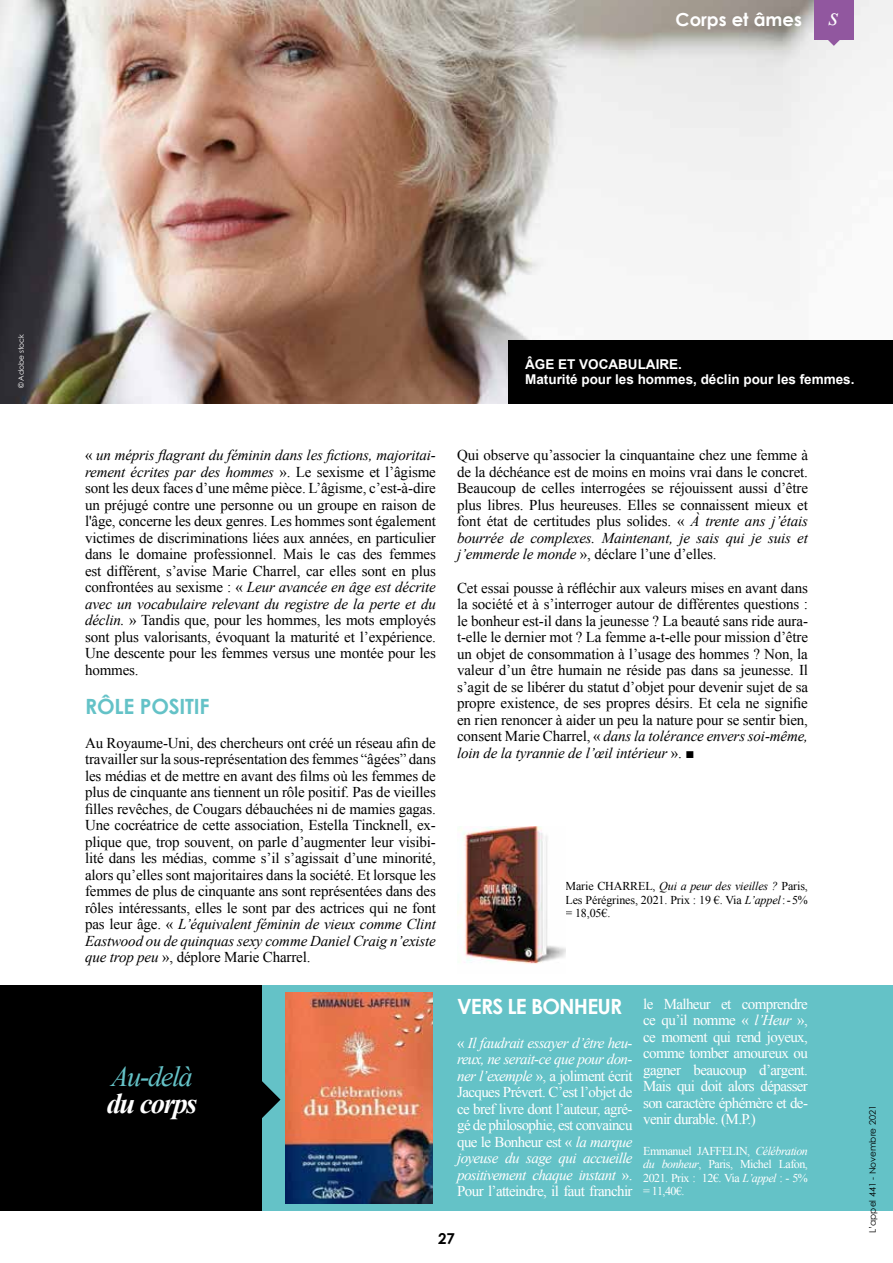
<style>
.page{position:relative;width:893px;height:1263px;background:#fff}
.page>*{position:absolute;margin:0;border:0;box-sizing:border-box;transform-origin:0 0}
.t1{font:italic 28.5px "Times New Roman";letter-spacing:-.05em;color:#64c2c7}
.t2{font:italic 700 28.5px "Times New Roman";letter-spacing:-.05em;color:#fff}
.t3{font:700 21px "Century Gothic";letter-spacing:-.04em;color:#fff}
.t4{font:700 21px "Century Gothic";letter-spacing:-.01em;color:#64c2c7}
.t5{font:700 18px "Century Gothic";color:#fff}
.t6{font:15px/16.5px "Times New Roman";letter-spacing:-.01em;color:#000;text-align:justify}
.t7{font:15px/16.5px "Times New Roman";letter-spacing:-.04em;color:#fff;text-align:justify}
.t8{font:700 15px "Century Gothic";color:#000}
.t9{font:700 13.5px/15px "Arial";color:#fff}
.t10{font:12px/13.5px "Times New Roman";letter-spacing:-.04em;color:#fff;text-align:justify}
.t11{font:12px/13.5px "Times New Roman";letter-spacing:-.01em;color:#000;text-align:justify}
.t12{font:9px "Century Gothic";color:#000}
.t13{font:7.5px "Century Gothic";color:#fff}
.s1{font-family:"Times New Roman";font-weight:400;font-style:italic;font-size:26.1px}
.s2{font-style:italic}
</style>
<div class="page">
<img style="left:0;top:0;width:893px;height:403px">
<div style="left:814px;top:0;width:40px;height:39px;background:#91579f"></div>
<svg style="left:827px;top:39px;width:13px;height:7px"></svg>
<div style="left:0;top:985px;width:893px;height:226px;background:#64c2c7"></div>
<img style="left:286px;top:992px;width:147px;height:211px">
<div style="left:0;top:985px;width:261px;height:226px;background:#000"></div>
<svg style="left:261px;top:1081px;width:19px;height:37px"></svg>
<div style="left:508px;top:340px;width:385px;height:64px;background:#000"></div>
<img style="left:457px;top:826px;width:109px;height:138px">
<p class="t5" style="left:676px;top:8px;width:165px">Corps et âmes <span class="s1">s</span></p>
<p class="t13" style="left:16px;top:388px;width:56px;rotate:-90deg">© Adobe stock</p>
<p class="t9" style="left:525px;top:356px;width:331px">ÂGE ET VOCABULAIRE.<br>Maturité pour les hommes, déclin pour les femmes.</p>
<p class="t6" style="left:85px;top:447px;width:352px">« <span class="s2">un mépris flagrant du féminin dans les fictions, majoritai&shy;rement écrites par des hommes</span> ». Le sexisme et l’âgisme sont les deux faces d’une même pièce. L’âgisme, c’est-à-dire un préjugé contre une personne ou un groupe en raison de l'âge, concerne les deux genres. Les hommes sont également victimes de discriminations liées aux années, en particulier dans le domaine professionnel. Mais le cas des femmes est différent, s’avise Marie Charrel, car elles sont en plus confrontées au sexisme : « <span class="s2">Leur avancée en âge est décrite avec un vocabulaire relevant du registre de la perte et du déclin.</span> » Tandis que, pour les hommes, les mots employés sont plus valorisants, évoquant la maturité et l’expérience.<br>Une descente pour les femmes versus une montée pour les hommes.</p>
<h2 class="t4" style="left:85px;top:693px;width:126px">RÔLE POSITIF</h2>
<p class="t6" style="left:85px;top:734px;width:352px">Au Royaume-Uni, des chercheurs ont créé un réseau afin de travailler sur la sous-représentation des femmes “âgées” dans les médias et de mettre en avant des films où les femmes de plus de cinquante ans tiennent un rôle positif. Pas de vieilles filles revêches, de Cougars débauchées ni de mamies gagas.<br>Une cocréatrice de cette association, Estella Tincknell, ex&shy;plique que, trop souvent, on parle d’augmenter leur visibi&shy;lité dans les médias, comme s’il s’agissait d’une minorité, alors qu’elles sont majoritaires dans la société. Et lorsque les femmes de plus de cinquante ans sont représentées dans des rôles intéressants, elles le sont par des actrices qui ne font pas leur âge. « <span class="s2">L’équivalent féminin de vieux comme Clint Eastwood ou de quinquas sexy comme Daniel Craig n’existe que trop peu</span> », déplore Marie Charrel.</p>
<h1 class="t1" style="left:111px;top:1061px;width:83px">Au-delà</h1>
<h1 class="t2" style="left:107px;top:1088px;width:92px">du corps</h1>
<p class="t6" style="left:457px;top:447px;width:352px">Qui observe qu’associer la cinquantaine chez une femme à de la déchéance est de moins en moins vrai dans le concret.<br>Beaucoup de celles interrogées se réjouissent aussi d’être plus libres. Plus heureuses. Elles se connaissent mieux et font état de certitudes plus solides. « <span class="s2">À trente ans j’étais bourrée de complexes. Maintenant, je sais qui je suis et j’emmerde le monde</span> », déclare l’une d’elles.</p>
<p class="t6" style="left:457px;top:579px;width:352px">Cet essai pousse à réfléchir aux valeurs mises en avant dans la société et à s’interroger autour de différentes questions : le bonheur est-il dans la jeunesse ? La beauté sans ride aura&shy;t-elle le dernier mot ? La femme a-t-elle pour mission d’être un objet de consommation à l’usage des hommes ? Non, la valeur d’un être humain ne réside pas dans sa jeunesse. Il s’agit de se libérer du statut d’objet pour devenir sujet de sa propre existence, de ses propres désirs. Et cela ne signifie en rien renoncer à aider un peu la nature pour se sentir bien, consent Marie Charrel, « <span class="s2">dans la tolérance envers soi-même, loin de la tyrannie de l’œil intérieur</span> ». ■</p>
<p class="t11" style="left:566px;top:879px;width:244px">Marie CHARREL, <span class="s2">Qui a peur des vieilles ?</span> Paris, Les Pérégrines, 2021. Prix : 19 €. Via <span class="s2">L’appel</span>:-5% = 18,05€.</p>
<h2 class="t3" style="left:457px;top:993px;width:167px">VERS LE BONHEUR</h2>
<p class="t7" style="left:457px;top:1034px;width:177px">« <span class="s2">Il faudrait essayer d’être heu&shy;reux, ne serait-ce que pour don&shy;ner l’exemple</span> », a joliment écrit Jacques Prévert. C’est l’objet de ce bref livre dont l’auteur, agré&shy;gé de philosophie, est convaincu que le Bonheur est « <span class="s2">la marque joyeuse du sage qui accueille positivement chaque instant</span> ».<br>Pour l’atteindre, il faut franchir</p>
<p class="t7" style="left:643px;top:995px;width:166px">le Malheur et comprendre ce qu’il nomme « <span class="s2">l’Heur</span> », ce moment qui rend joyeux, comme tomber amoureux ou gagner beaucoup d’argent.<br>Mais qui doit alors dépasser son caractère éphémère et de&shy;venir durable. (M.P.)</p>
<p class="t10" style="left:643px;top:1144px;width:166px">Emmanuel JAFFELIN, <span class="s2">Célébration du bonheur</span>, Paris, Michel Lafon, 2021. Prix : 12€. Via <span class="s2">L’appel</span> : - 5% = 11,40€.</p>
<p class="t8" style="left:438px;top:1229px;width:18px">27</p>
<p class="t12" style="left:867px;top:1233px;width:129px;rotate:-90deg">L’appel 441 - Novembre 2021</p>
</div>
